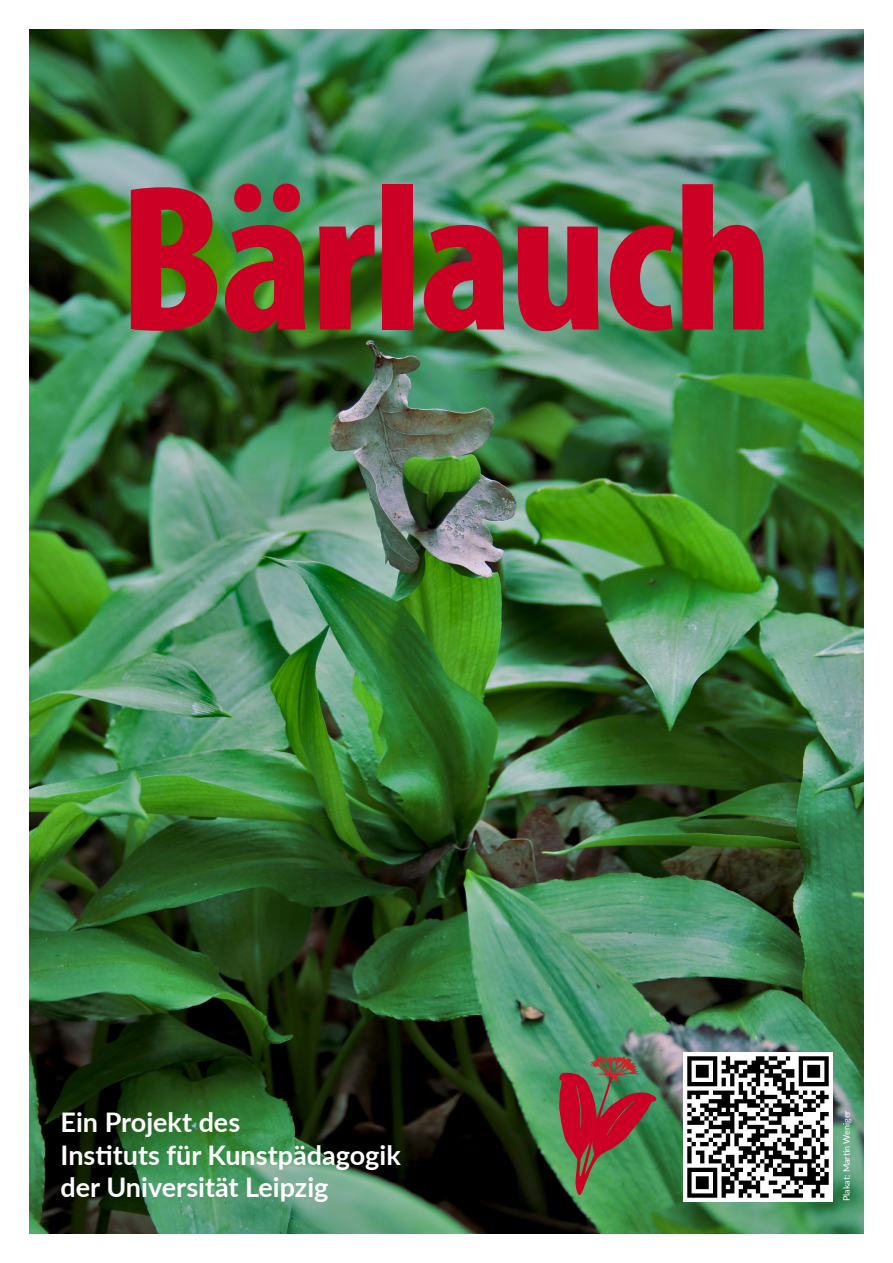
<style>
.page{position:relative;width:893px;height:1263px;background:#fff}
.page>*{position:absolute;margin:0;border:0;box-sizing:border-box;transform-origin:0 0}
.t1{font:210px "Myriad Variable Concept";letter-spacing:-.01em;color:#cc0025}
.t2{font:700 27px "Lato";color:#fff}
.t3{font:9px "Lato";color:#fff}
</style>
<div class="page">
<img style="left:30px;top:30px;width:833px;height:1203px">
<svg style="left:559px;top:1053px;width:98px;height:142px;background:#775c47"></svg>
<img style="left:684px;top:1053px;width:149px;height:149px">
<p class="t1" style="left:119px;top:136px;width:656px">Bärlauch</p>
<p class="t2" style="left:61px;top:1103px;width:181px">Ein Projekt des</p>
<p class="t2" style="left:61px;top:1135px;width:342px">Instituts für Kunstpädagogik</p>
<p class="t2" style="left:61px;top:1167px;width:269px">der Universität Leipzig</p>
<p class="t3" style="left:840px;top:1201px;width:92px;rotate:-90deg">Plakat: Martin Weniger</p>
</div>
